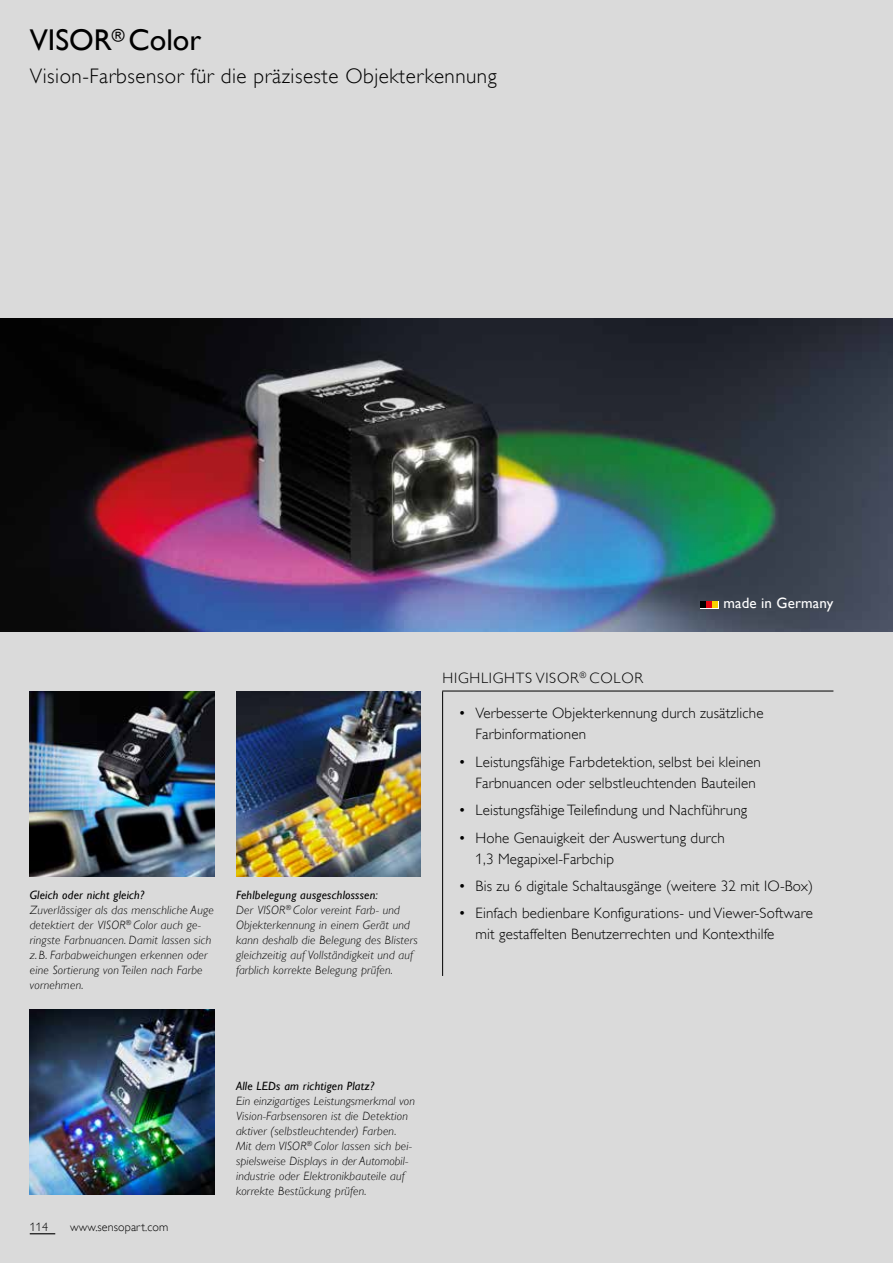
<style>
.page{position:relative;width:893px;height:1263px;background:#dadada}
.page>*{position:absolute;margin:0;border:0;box-sizing:border-box;transform-origin:0 0}
.t1{font:30px "Gill Alt One";color:#000}
.t2{font:300 21px "Gill Alt One";letter-spacing:.025em;color:#000}
.t3{font:300 15px/21px "Gill Alt One";letter-spacing:.01em;color:#000}
.t4{font:300 15px "Gill Alt One";letter-spacing:.05em;color:#000}
.t5{font:15px "Gill Alt One";letter-spacing:.01em;color:#fff}
.t6{font:italic 300 12px/15px "Gill Alt One";letter-spacing:.02em;color:#000}
.t7{font:italic 12px "Gill Alt One";letter-spacing:.02em;color:#000}
.t8{font:300 12px "Gill Alt One";letter-spacing:.01em;color:#000}
.s1{font-weight:400}
</style>
<div class="page">
<svg style="left:30px;top:1233px;width:25px;height:1px"></svg>
<hr style="left:442px;top:691px;width:1px;height:285px;background:#000">
<hr style="left:442px;top:691px;width:391px;height:1px;background:#000">
<img style="left:0;top:319px;width:893px;height:312px">
<img style="left:30px;top:691px;width:185px;height:185px">
<img style="left:236px;top:691px;width:185px;height:185px">
<img style="left:30px;top:1010px;width:185px;height:185px">
<svg style="left:712px;top:601px;width:7px;height:7px"></svg>
<div style="left:700px;top:601px;width:6px;height:7px;background:#000"></div>
<div style="left:706px;top:601px;width:6px;height:7px;background:#e30613"></div>
<svg style="left:712px;top:602px;width:6px;height:6px"></svg>
<h1 class="t1" style="left:30px;top:23px;width:173px">VISOR<sup>®</sup> Color</h1>
<h2 class="t2" style="left:30px;top:64px;width:468px">Vision-Farbsensor für die präziseste Objekterkennung</h2>
<p class="t5" style="left:723px;top:594px;width:111px">made in Germany</p>
<p class="t7" style="left:30px;top:888px;width:116px">Gleich oder nicht gleich?</p>
<p class="t6" style="left:30px;top:903px;width:186px">Zuverlässiger als das menschliche Auge detektiert der VISOR<sup>®</sup> Color auch ge&shy;ringste Farbnuancen. Damit lassen sich z. B. Farbabweichungen erkennen oder eine Sortierung von Teilen nach Farbe vornehmen.</p>
<p class="t6" style="left:236px;top:888px;width:183px"><span class="s1">Fehlbelegung ausgeschlosssen:<br></span>Der VISOR<sup>®</sup> Color vereint Farb- und Objekterkennung in einem Gerät und kann deshalb die Belegung des Blisters gleichzeitig auf Vollständigkeit und auf farblich korrekte Belegung prüfen.</p>
<p class="t4" style="left:443px;top:669px;width:202px">HIGHLIGHTS VISOR<sup>®</sup> COLOR</p>
<p class="t3" style="left:476px;top:703px;width:290px;text-indent:-17px">• Verbesserte Objekterkennung durch zusätzliche<br>Farbinformationen</p>
<p class="t3" style="left:476px;top:751px;width:287px;text-indent:-17px">• Leistungsfähige Farbdetektion, selbst bei kleinen<br>Farbnuancen oder selbstleuchtenden Bauteilen</p>
<p class="t3" style="left:459px;top:799px;width:290px">• Leistungsfähige Teilefindung und Nachführung</p>
<p class="t3" style="left:476px;top:827px;width:251px;text-indent:-17px">• Hohe Genauigkeit der Auswertung durch<br>1,3 Megapixel-Farbchip</p>
<p class="t3" style="left:459px;top:875px;width:356px">• Bis zu 6 digitale Schaltausgänge (weitere 32 mit IO-Box)</p>
<p class="t3" style="left:476px;top:903px;width:339px;text-indent:-17px">• Einfach bedienbare Konfigurations- und Viewer-Software mit gestaffelten Benutzerrechten und Kontexthilfe</p>
<p class="t8" style="left:30px;top:1220px;width:20px">114</p>
<p class="t8" style="left:70px;top:1220px;width:100px">www.sensopart.com</p>
<p class="t7" style="left:236px;top:1079px;width:140px">Alle LEDs am richtigen Platz?</p>
<p class="t6" style="left:236px;top:1093px;width:180px">Ein einzigartiges Leistungsmerkmal von Vision-Farbsensoren ist die Detektion aktiver (selbstleuchtender) Farben.<br>Mit dem VISOR<sup>®</sup> Color lassen sich bei&shy;spielsweise Displays in der Automobil&shy;industrie oder Elektronikbauteile auf korrekte Bestückung prüfen.</p>
</div>
